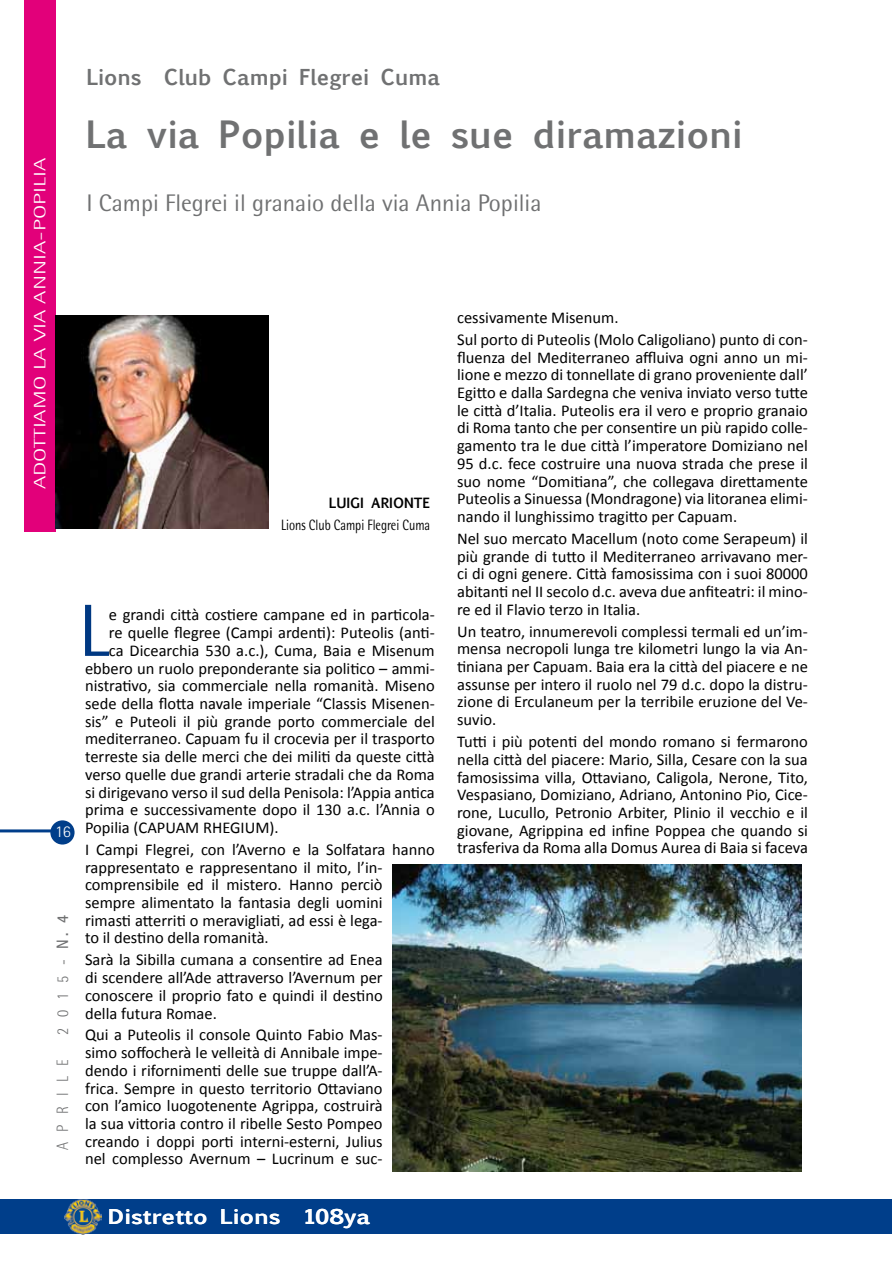
<style>
.page{position:relative;width:893px;height:1263px;background:#fff}
.page>*{position:absolute;margin:0;border:0;box-sizing:border-box;transform-origin:0 0}
.t1{font:73.95px "Rotis Semi Sans";color:#003882}
.t2{font:700 36px "Euphemia UCAS";color:#707172}
.t3{font:24px "Rotis Semi Sans";color:#707172}
.t4{font:700 21px "Euphemia UCAS";color:#707172}
.t5{font:700 19.5px "Euphemia UCAS";color:#fff;scale:1.18 1}
.t6{font:16.5px/17.7px "Calibri";color:#000;text-align:justify}
.t7{font:300 16.5px "Rotis Semi Sans";color:#fff;scale:1.5 1}
.t8{font:300 16.5px "Rotis Semi Sans";letter-spacing:.7em;color:#707172;scale:.9 1}
.t9{font:300 16.5px "Rotis Sans Serif";color:#fff}
.t10{font:15px "Rotis Semi Sans";color:#000;scale:.81 1}
.t11{font:700 13.5px "Euphemia UCAS";color:#000}
.s1{font-weight:700}
</style>
<div class="page">
<div style="left:24px;top:0;width:32px;height:531px;background:#e2007a"></div>
<div style="left:0;top:1199px;width:892px;height:34px;background:#003e8a"></div>
<div style="left:51px;top:821px;width:23px;height:23px;background:#003e8a;border-radius:50%"></div>
<div style="left:50px;top:820px;width:25px;height:24px;border:2px solid #003e8a;border-radius:50%"></div>
<hr style="left:0;top:829px;width:51px;height:3px;background:#003e8a">
<img style="left:64px;top:1199px;width:37px;height:35px">
<img style="left:55px;top:316px;width:213px;height:212px">
<img style="left:393px;top:864px;width:409px;height:307px">
<p class="t7" style="left:30px;top:489px;width:220px;rotate:-90deg">adottiamo la via annia-popilia</p>
<p class="t9" style="left:55px;top:822px;width:17px">16</p>
<p class="t8" style="left:53px;top:1035px;width:135px;rotate:-90deg">2015-<span class="s1">N. 4</span></p>
<p class="t8" style="left:53px;top:1150px;width:103px;rotate:-90deg">APRILE</p>
<p class="t4" style="left:86px;top:61px;width:355px">Lions Club Campi Flegrei Cuma</p>
<h2 class="t2" style="left:86px;top:107px;width:659px">La via Popilia e le sue diramazioni</h2>
<h3 class="t3" style="left:86px;top:188px;width:457px">I Campi Flegrei il granaio della via Annia Popilia</h3>
<p class="t11" style="left:329px;top:493px;width:103px">Luigi Arionte</p>
<p class="t10" style="left:281px;top:516px;width:185px">Lions Club Campi Flegrei Cuma</p>
<h1 class="t1" style="left:79px;top:587px;width:32px">L</h1>
<p class="t6" style="left:109px;top:606px;width:327px">e grandi città costiere campane ed in particola-</p>
<p class="t6" style="left:109px;top:624px;width:327px">re quelle flegree (Campi ardenti): Puteolis (anti-</p>
<p class="t6" style="left:109px;top:642px;width:327px">ca Dicearchia 530 a.c.), Cuma, Baia e Misenum</p>
<p class="t6" style="left:85px;top:659px;width:351px">ebbero un ruolo preponderante sia politico – ammi-</p>
<p class="t6" style="left:85px;top:677px;width:351px">nistrativo, sia commerciale nella romanità. Miseno</p>
<p class="t6" style="left:85px;top:695px;width:351px">sede della flotta navale imperiale “Classis Misenen-</p>
<p class="t6" style="left:85px;top:712px;width:351px">sis” e Puteoli il più grande porto commerciale del</p>
<p class="t6" style="left:85px;top:730px;width:351px">mediterraneo. Capuam fu il crocevia per il trasporto</p>
<p class="t6" style="left:85px;top:748px;width:351px">terreste sia delle merci che dei militi da queste città</p>
<p class="t6" style="left:85px;top:765px;width:351px">verso quelle due grandi arterie stradali che da Roma</p>
<p class="t6" style="left:85px;top:783px;width:351px">si dirigevano verso il sud della Penisola: l’Appia antica</p>
<p class="t6" style="left:85px;top:801px;width:351px">prima e successivamente dopo il 130 a.c. l’Annia o</p>
<p class="t6" style="left:85px;top:819px;width:195px">Popilia (CAPUAM RHEGIUM).</p>
<p class="t6" style="left:85px;top:841px;width:351px;text-align:left">I Campi Flegrei, con l’Averno e la Solfatara hanno rappresentato e rappresentano il mito, l’in&shy;comprensibile ed il mistero. Hanno perciò sempre alimentato la fantasia degli uomini<br>rimasti atterriti o meravigliati, ad essi è lega-<br>to il destino della romanità.</p>
<p class="t6" style="left:85px;top:951px;width:299px">Sarà la Sibilla cumana a consentire ad Enea di scendere all’Ade attraverso l’Avernum per conoscere il proprio fato e quindi il destino della futura Romae.</p>
<p class="t6" style="left:85px;top:1026px;width:299px">Qui a Puteolis il console Quinto Fabio Mas&shy;simo soffocherà le velleità di Annibale impe&shy;dendo i rifornimenti delle sue truppe dall’A&shy;frica. Sempre in questo territorio Ottaviano con l’amico luogotenente Agrippa, costruirà la sua vittoria contro il ribelle Sesto Pompeo creando i doppi porti interni-esterni, Julius nel complesso Avernum – Lucrinum e suc-</p>
<p class="t6" style="left:457px;top:306px;width:352px;line-height:21.9px">cessivamente Misenum.<br>Sul porto di Puteolis (Molo Caligoliano) punto di con-</p>
<p class="t6" style="left:457px;top:348px;width:352px">fluenza del Mediterraneo affluiva ogni anno un mi&shy;lione e mezzo di tonnellate di grano proveniente dall’ Egitto e dalla Sardegna che veniva inviato verso tutte le città d’Italia. Puteolis era il vero e proprio granaio di Roma tanto che per consentire un più rapido colle&shy;gamento tra le due città l’imperatore Domiziano nel 95 d.c. fece costruire una nuova strada che prese il suo nome “Domitiana”, che collegava direttamente Puteolis a Sinuessa (Mondragone) via litoranea elimi&shy;nando il lunghissimo tragitto per Capuam.</p>
<p class="t6" style="left:457px;top:530px;width:352px">Nel suo mercato Macellum (noto come Serapeum) il più grande di tutto il Mediterraneo arrivavano mer&shy;ci di ogni genere. Città famosissima con i suoi 80000 abitanti nel II secolo d.c. aveva due anfiteatri: il mino&shy;re ed il Flavio terzo in Italia.</p>
<p class="t6" style="left:457px;top:622px;width:352px">Un teatro, innumerevoli complessi termali ed un’im&shy;mensa necropoli lunga tre kilometri lungo la via An&shy;tiniana per Capuam. Baia era la città del piacere e ne assunse per intero il ruolo nel 79 d.c. dopo la distru&shy;zione di Erculaneum per la terribile eruzione del Ve&shy;suvio.</p>
<p class="t6" style="left:457px;top:733px;width:352px">Tutti i più potenti del mondo romano si fermarono nella città del piacere: Mario, Silla, Cesare con la sua famosissima villa, Ottaviano, Caligola, Nerone, Tito, Vespasiano, Domiziano, Adriano, Antonino Pio, Cice&shy;rone, Lucullo, Petronio Arbiter, Plinio il vecchio e il giovane, Agrippina ed infine Poppea che quando si trasferiva da Roma alla Domus Aurea di Baia si faceva</p>
<p class="t5" style="left:108px;top:1202px;width:224px">Distretto Lions 108ya</p>
</div>
